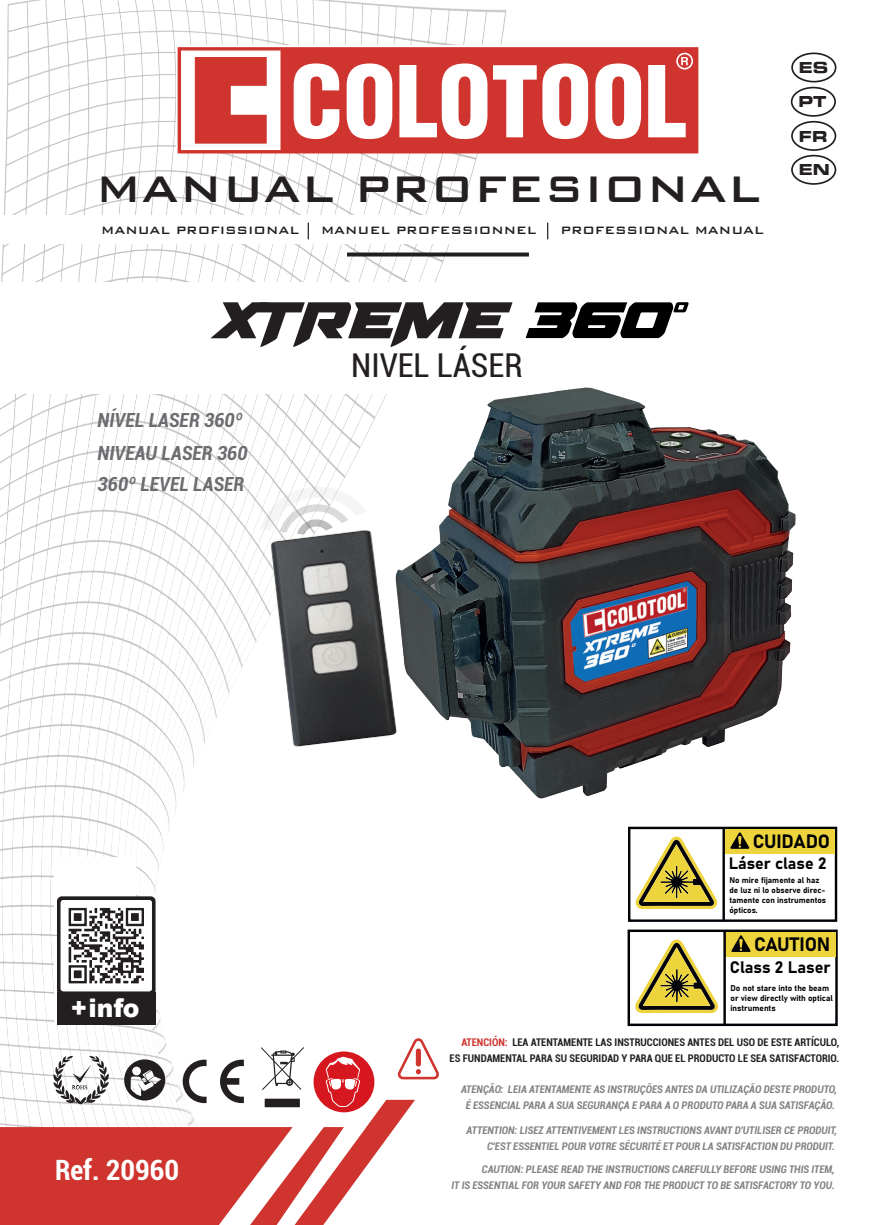
<style>
.page{position:relative;width:876px;height:1225px;background:#fff}
.page>*{position:absolute;margin:0;border:0;box-sizing:border-box;transform-origin:0 0}
.t1{font:italic 65.4px "Bomber Escort Super";color:#231f20}
.t2{font:500 49.4px "Bank Gothic BT";color:#231f20}
.t3{font:condensed 32.8px "Roboto";color:#231f20}
.t4{font:700 condensed 28px "Roboto";color:#fff}
.t5{font:900 25.6px "Arial";color:#fff}
.t6{font:italic 700 condensed 19.4px/31.6px "Roboto";color:#6c6d70}
.t7{font:19.2px "Bahnschrift";letter-spacing:-.005em;color:#000002}
.t8{font:19px "Bahnschrift";letter-spacing:-.015em;color:#000002}
.t9{font:16.4px "Bahnschrift";color:#000002}
.t10{font:16.2px "Bahnschrift";color:#000002}
.t11{font:15px "Eurostile Bold Extended Two";color:#231f20}
.t12{font:500 14.2px "Bank Gothic BT";color:#231f20}
.t13{font:italic 700 condensed 10.6px/15.8px "Roboto";color:#808285;text-align:right}
.t14{font:700 condensed 10.6px/15.8px "Roboto";color:#231f20;text-align:right}
.t15{font:8.4px/10px "Bahnschrift";color:#000002}
.t16{font:8.2px/9.8px "Bahnschrift";color:#000002}
.s1{color:#cf342e}
</style>
<div class="page">
<img style="left:0;top:0;width:550px;height:1038px">
<div style="left:54px;top:857px;width:82px;height:78px;background:#fff;border-radius:6px"></div>
<div style="left:54px;top:946px;width:82px;height:78px;background:#fff;border-radius:6px"></div>
<div style="left:0;top:282px;width:876px;height:111px;background:#fff"></div>
<div style="left:0;top:215px;width:875px;height:28px;background:#fff"></div>
<div style="left:176px;top:45px;width:524px;height:107px;background:linear-gradient(to bottom,#edb5b3,#edb4b2)"></div>
<svg style="left:178px;top:47px;width:520px;height:106px;fill:#cf342e"></svg>
<svg style="left:294px;top:63px;width:45px;height:76px"></svg>
<svg style="left:347px;top:63px;width:45px;height:76px"></svg>
<svg style="left:399px;top:63px;width:88px;height:76px"></svg>
<svg style="left:493px;top:63px;width:95px;height:76px"></svg>
<svg style="left:595px;top:63px;width:46px;height:76px"></svg>
<svg style="left:195px;top:57px;width:72px;height:87px"></svg>
<svg style="left:648px;top:53px;width:45px;height:84px"></svg>
<svg style="left:347px;top:252px;width:182px;height:4px"></svg>
<div style="left:791px;top:52px;width:45px;height:30px;border:2px solid #231f20;border-radius:50%"></div>
<div style="left:791px;top:87px;width:45px;height:30px;border:2px solid #231f20;border-radius:50%"></div>
<div style="left:791px;top:121px;width:45px;height:30px;border:2px solid #231f20;border-radius:50%"></div>
<div style="left:791px;top:155px;width:45px;height:30px;border:2px solid #231f20;border-radius:50%"></div>
<svg style="left:308px;top:223px;width:1px;height:16px"></svg>
<svg style="left:547px;top:223px;width:1px;height:16px"></svg>
<div style="left:628px;top:929px;width:210px;height:97px;background:#fff;border:2px solid #020208"></div>
<svg style="left:635px;top:939px;width:83px;height:74px"></svg>
<div style="left:725px;top:932px;width:110px;height:24px;background:#edd43d"></div>
<hr style="left:723px;top:931px;width:3px;height:94px;background:#020208">
<svg style="left:731px;top:935px;width:20px;height:17px"></svg>
<div style="left:628px;top:826px;width:209px;height:96px;background:#fff;border:2px solid #020208"></div>
<svg style="left:635px;top:836px;width:83px;height:73px"></svg>
<div style="left:724px;top:829px;width:111px;height:24px;background:#edd43d"></div>
<hr style="left:722px;top:828px;width:3px;height:93px;background:#020208">
<svg style="left:730px;top:832px;width:20px;height:17px"></svg>
<img style="left:379px;top:387px;width:417px;height:429px">
<svg style="left:526px;top:302px;width:162px;height:36px"></svg>
<img style="left:217px;top:399px;width:253px;height:465px">
<svg style="left:259px;top:486px;width:110px;height:50px"></svg>
<svg style="left:0;top:1038px;width:439px;height:187px"></svg>
<div style="left:57px;top:992px;width:99px;height:33px;background:#231f20"></div>
<svg style="left:57px;top:896px;width:99px;height:96px"></svg>
<h3 class="t11" style="left:799px;top:56px;width:31px">ES</h3>
<h3 class="t11" style="left:798px;top:91px;width:30px">PT</h3>
<h2 class="t2" style="left:96px;top:161px;width:667px">MANUAL PROFESIONAL</h2>
<h3 class="t12" style="left:101px;top:223px;width:200px">MANUAL PROFISSIONAL</h3>
<h3 class="t12" style="left:321px;top:223px;width:217px">MANUEL PROFESSIONNEL</h3>
<h3 class="t12" style="left:560px;top:223px;width:205px">PROFESSIONAL MANUAL</h3>
<h1 class="t1" style="left:209px;top:289px;width:294px">XTREME</h1>
<h3 class="t3" style="left:351px;top:343px;width:173px">NIVEL LÁSER</h3>
<h3 class="t6" style="left:98px;top:404px;width:152px">NÍVEL LASER 360º<br>NIVEAU LASER 360<br>360º LEVEL LASER</h3>
<h3 class="t11" style="left:799px;top:126px;width:30px">FR</h3>
<h3 class="t11" style="left:799px;top:159px;width:33px">EN</h3>
<h3 class="t5" style="left:71px;top:989px;width:70px">+info</h3>
<h3 class="t4" style="left:55px;top:1150px;width:126px">Ref. 20960</h3>
<h3 class="t8" style="left:753px;top:826px;width:79px">CUIDADO</h3>
<h3 class="t10" style="left:729px;top:851px;width:99px">Láser clase 2</h3>
<p class="t16" style="left:729px;top:874px;width:98px">No mire fijamente al haz de luz ni lo observe direc&shy;tamente con instrumentos ópticos.</p>
<h3 class="t7" style="left:754px;top:929px;width:78px">CAUTION</h3>
<h3 class="t9" style="left:730px;top:954px;width:102px">Class 2 Laser</h3>
<p class="t15" style="left:730px;top:983px;width:104px">Do not stare into the beam or view directly with optical instruments</p>
<p class="t14" style="left:450px;top:1034px;width:391px"><span class="s1">ATENCIÓN:</span> LEA ATENTAMENTE LAS INSTRUCCIONES ANTES DEL USO DE ESTE ARTÍCULO,<br>ES FUNDAMENTAL PARA SU SEGURIDAD Y PARA QUE EL PRODUCTO LE SEA SATISFACTORIO.</p>
<p class="t13" style="left:461px;top:1080px;width:378px;text-align:center">ATENÇÃO: LEIA ATENTAMENTE AS INSTRUÇÕES ANTES DA UTILIZAÇÃO DESTE PRODUTO,<br>É ESSENCIAL PARA A SUA SEGURANÇA E PARA A O PRODUTO PARA A SUA SATISFAÇÃO.</p>
<p class="t13" style="left:467px;top:1121px;width:372px">ATTENTION: LISEZ ATTENTIVEMENT LES INSTRUCTIONS AVANT D'UTILISER CE PRODUIT,<br>C'EST ESSENTIEL POUR VOTRE SÉCURITÉ ET POUR LA SATISFACTION DU PRODUIT.</p>
<p class="t13" style="left:451px;top:1161px;width:385px">CAUTION: PLEASE READ THE INSTRUCTIONS CAREFULLY BEFORE USING THIS ITEM,<br>IT IS ESSENTIAL FOR YOUR SAFETY AND FOR THE PRODUCT TO BE SATISFACTORY TO YOU.</p>
</div>
